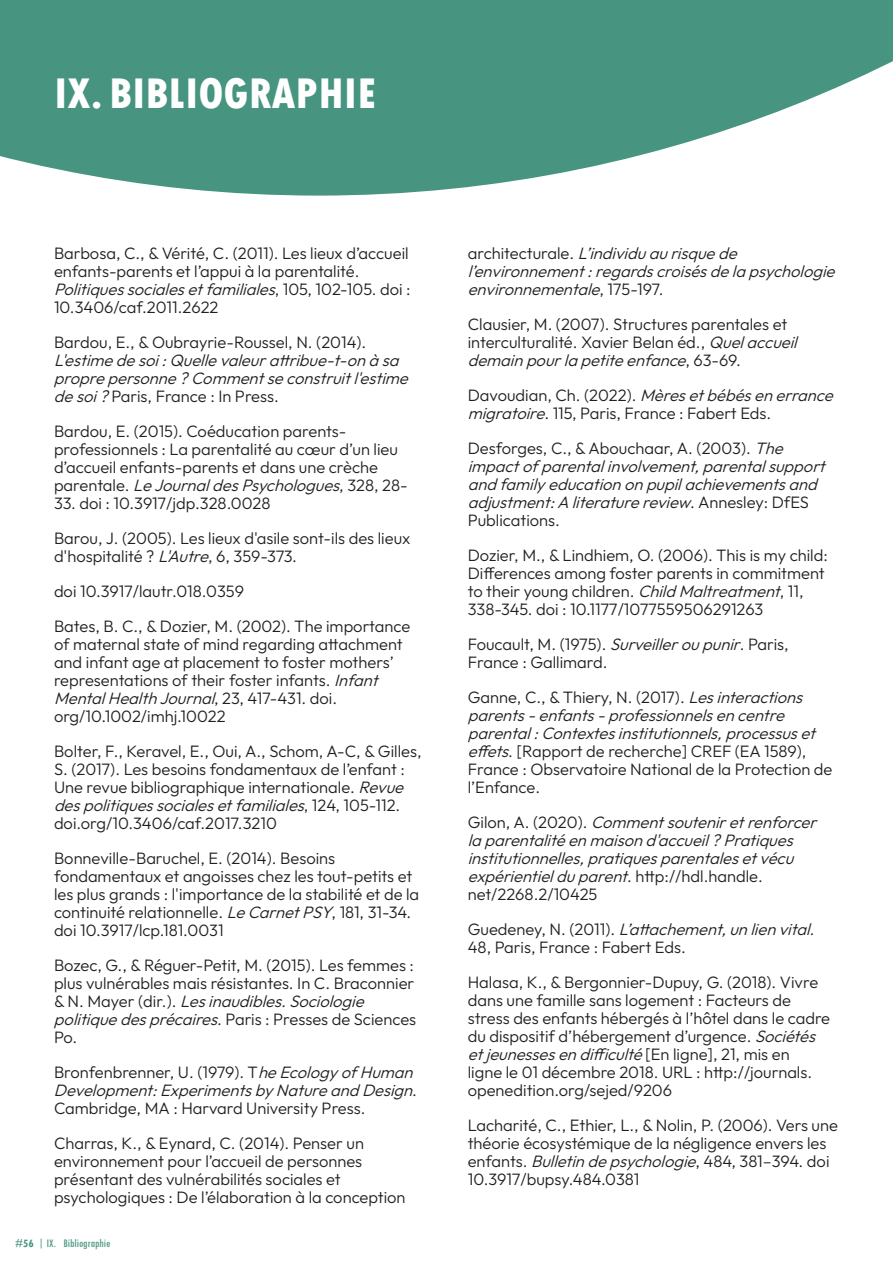
<style>
.page{position:relative;width:893px;height:1263px;background:#fff}
.page>*{position:absolute;margin:0;border:0;box-sizing:border-box;transform-origin:0 0}
.t1{font:800 condensed 45px "Tw Cen";color:#fff}
.t2{font:300 16.5px/18px "Outfit";color:#231f20}
.t3{font:italic 300 16.5px/18px "Outfit";color:#231f20}
.t4{font:condensed 12px "Tw Cen";color:#479580}
.s1{font-style:italic}
.s2{font-style:normal}
.s3{font-weight:700}
</style>
<div class="page">
<svg style="left:0;top:0;width:893px;height:196px;fill:#479580"></svg>
<h1 class="t1" style="left:54px;top:66px;width:324px">IX. BIBLIOGRAPHIE</h1>
<p class="t2" style="left:54px;top:244px;width:358px">Barbosa, C., &amp; Vérité, C. (2011). Les lieux d’accueil enfants-parents et l’appui à la parentalité.<br><span class="s1">Politiquessocialesetfamiliales</span>, 1 0 5 , 1 0 2 - 1 0 5 . d o i :<br>10.3406/caf.2011.2622</p>
<p class="t2" style="left:54px;top:333px;width:314px">Bardou, E., &amp; Oubrayrie-Roussel, N. (2014).</p>
<p class="t3" style="left:54px;top:351px;width:361px">L'estimedesoi:Quellevaleurattribue-t-onàsa proprepersonne?Commentseconstruitl'estime desoi?<span class="s2">Paris, France : In Press.</span></p>
<p class="t2" style="left:54px;top:422px;width:355px">Bardou, E. (2015). Coéducation parents&shy;professionnels : La parentalité au cœur d’un lieu d’accueil enfants-parents et dans une crèche<br>p a r e n t a l e . <span class="s1">LeJournaldesPsychologues</span>, 3 2 8 , 2 8 -</p>
<p class="t2" style="left:54px;top:486px;width:358px;line-height:35px">33. doi : 10.3917/jdp.328.0028<br>Barou, J. (2005). Les lieux d'asile sont-ils des lieux</p>
<p class="t2" style="left:54px;top:539px;width:358px;line-height:35px">d'hospitalité ? <span class="s1">L'Autre</span>, 6, 359-373.<br>doi 10.3917/lautr.018.0359<br>Bates, B. C., &amp; Dozier, M. (2002). The importance</p>
<p class="t2" style="left:54px;top:635px;width:350px">of maternal state of mind regarding attachment and infant age at placement to foster mothers’ representations of their foster infants. <span class="s1">Infant MentalHealthJournal</span>, 2 3 , 41 7 - 4 3 1 . d o i . org/10.1002/imhj.10022</p>
<p class="t2" style="left:54px;top:742px;width:369px">Bolter, F., Keravel, E., Oui, A., Schom, A-C, &amp; Gilles, S. (2017). Les besoins fondamentaux de l’enfant :<br>Une revue bibliographique internationale. <span class="s1">Revue despolitiquessocialesetfamiliales</span>, 1 2 4 , 1 0 5 - 1 1 2 . doi.org/10.3406/caf.2017.3210</p>
<p class="t2" style="left:54px;top:849px;width:367px">Bonneville-Baruchel, E. (2014). Besoins fondamentaux et angoisses chez les tout-petits et les plus grands : l'importance de la stabilité et de la continuité relationnelle. <span class="s1">LeCarnetPSY</span>, 181, 31-34. doi 10.3917/lcp.181.0031</p>
<p class="t2" style="left:54px;top:956px;width:364px">Bozec, G., &amp; Réguer-Petit, M. (2015). Les femmes : plus vulnérables mais résistantes. In C. Braconnier &amp; N . M a y e r ( d i r . ) . <span class="s1">Lesinaudibles.Sociologie politiquedesprécaires</span>. P a r i s : P re s s e s d e S c i e n c e s Po.</p>
<p class="t2" style="left:54px;top:1063px;width:366px;text-align:justify">Bronfenbrenner, U. (1979). T<span class="s1">heEcologyofHuman Development:ExperimentsbyNatureandDesign</span>.<br>Cambridge, MA : Harvard University Press.</p>
<p class="t2" style="left:54px;top:1134px;width:353px">Charras, K., &amp; Eynard, C. (2014). Penser un environnement pour l’accueil de personnes présentant des vulnérabilités sociales et psychologiques : De l’élaboration à la conception</p>
<p class="t4" style="left:15px;top:1236px;width:97px"><span class="s3">#56</span> | IX. Bibliographie</p>
<p class="t3" style="left:468px;top:244px;width:374px"><span class="s2">a rc h i t e c t u ra l e .</span> L’individuaurisquede l’environnement:regardscroisésdelapsychologie environnementale<span class="s2">, 1 7 5 - 1 9 7 .</span></p>
<p class="t2" style="left:468px;top:315px;width:336px">Clausier, M. (2007). Structures parentales et interculturalité. Xavier Belan éd., <span class="s1">Quelaccueil demainpourlapetiteenfance</span>, 6 3 - 6 9 .</p>
<p class="t2" style="left:468px;top:386px;width:372px">Davoudian, Ch. (2022). <span class="s1">Mèresetbébésenerrance migratoire</span>. 115, Paris, France : Fabert Eds.</p>
<p class="t3" style="left:468px;top:439px;width:364px"><span class="s2">Desforges, C., &amp; Abouchaar, A. (2003).</span> The impactofparentalinvolvement,parentalsupport andfamilyeducationonpupilachievementsand adjustment:Aliteraturereview<span class="s2">. A n n e s l e y : D f E S Publications.</span></p>
<p class="t2" style="left:468px;top:546px;width:362px">Dozier, M., &amp; Lindhiem, O. (2006). This is my child:<br>Differences among foster parents in commitment to their young children. <span class="s1">ChildMaltreatment</span>, 11, 338-345. doi : 10.1177/1077559506291263</p>
<p class="t2" style="left:468px;top:635px;width:322px">Foucault, M. (1975). <span class="s1">Surveilleroupunir</span>. Paris,<br>France : Gallimard.</p>
<p class="t2" style="left:468px;top:688px;width:366px">Ganne, C., &amp; Thiery, N. (2017). <span class="s1">Lesinteractions parents-enfants-professionnelsencentre parental:Contextesinstitutionnels,processuset effets</span>. [Rapport de recherche] CREF (EA 1589), France : Observatoire National de la Protection de l’Enfance.</p>
<p class="t3" style="left:468px;top:813px;width:356px"><span class="s2">G i l o n , A . ( 2 0 2 0 ) .</span> Commentsouteniretrenforcer laparentalitéenmaisond'accueil?Pratiques institutionnelles,pratiquesparentalesetvécu expérientielduparent<span class="s2">. h tt p : / / h d l . h a n d l e . net/2268.2/10425</span></p>
<p class="t2" style="left:468px;top:920px;width:354px">G u e d e n e y , N . ( 2 0 1 1 ) . <span class="s1">L’attachement,unlienvital.<br></span>48, Paris, France : Fabert Eds.</p>
<p class="t2" style="left:468px;top:973px;width:364px">Halasa, K., &amp; Bergonnier-Dupuy, G. (2018). Vivre dans une famille sans logement : Facteurs de stress des enfants hébergés à l’hôtel dans le cadre du dispositif d’hébergement d’urgence. <span class="s1">Sociétés etjeunessesendifficulté</span>[ E n l i g n e ] , 2 1 , m i s e n<br>ligne le 01 décembre 2018. URL : http://journals. openedition.org/sejed/9206</p>
<p class="t2" style="left:468px;top:1116px;width:372px">Lacharité, C., Ethier, L., &amp; Nolin, P. (2006). Vers une théorie écosystémique de la négligence envers les e n fa n t s . <span class="s1">Bulletindepsychologie</span>, 4 8 4, 3 8 1 – 3 9 4. d o i 10.3917/bupsy.484.0381</p>
</div>
